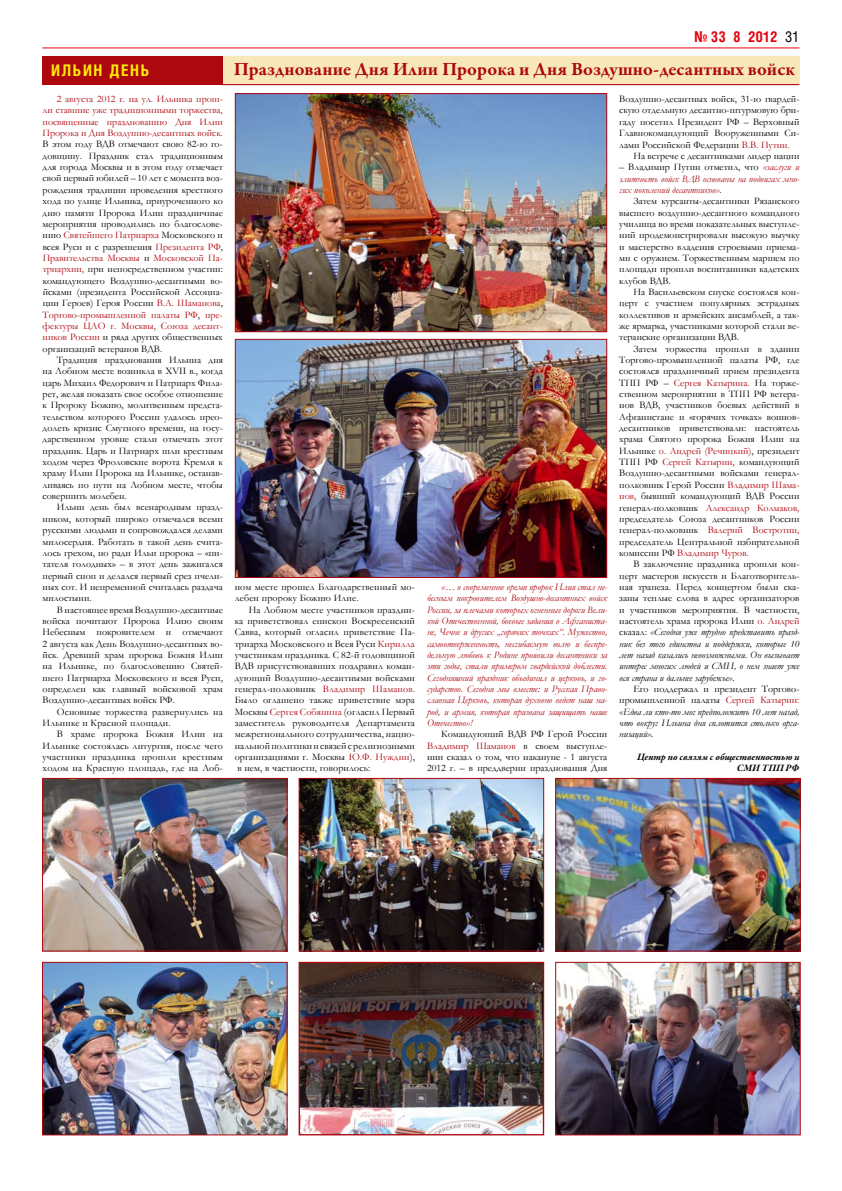
<style>
.page{position:relative;width:842px;height:1191px;background:#fff}
.page>*{position:absolute;margin:0;border:0;box-sizing:border-box;transform-origin:0 0}
.t1{font:700 19px "Garamond Premr Pro";letter-spacing:.01em;color:#ad070f}
.t2{font:700 16px "Helios Cond";letter-spacing:.1em;color:#ffed00}
.t3{font:700 15px "Helios Cond";color:#e6000c}
.t4{font:10px/11.3px "Garamond";color:#000;text-align:justify}
.t5{font:italic 10px/11.3px "Garamond";color:#ad070f;text-align:justify}
.t6{font:italic 10px/11.3px "Garamond";color:#000;text-align:justify}
.t7{font:10px/11.3px "Garamond";letter-spacing:-.005em;color:#ad070f;text-align:justify}
.t8{font:italic 700 10px/11.3px "Garamond Premr Pro";letter-spacing:-.005em;color:#000;text-align:right}
.s1{color:#ad070f}
.s2{font-weight:400;color:#000}
.s3{font-style:normal;color:#000}
.s4{font-style:italic}
.s5{font-style:normal}
.s6{font-style:normal;color:#ad070f}
</style>
<div class="page">
<hr style="left:42px;top:47px;width:757px;height:1px;background:#e6000c">
<div style="left:47px;top:57px;width:752px;height:28px;background:#f8e7b8"></div>
<div style="left:43px;top:57px;width:180px;height:28px;background:#ad070f"></div>
<img style="left:301px;top:780px;width:241px;height:169px">
<div style="left:299px;top:778px;width:245px;height:173px;border:1px solid #ad070f"></div>
<img style="left:44px;top:780px;width:242px;height:169px">
<div style="left:42px;top:778px;width:246px;height:173px;border:1px solid #ad070f"></div>
<img style="left:557px;top:780px;width:242px;height:169px">
<div style="left:555px;top:778px;width:246px;height:173px;border:1px solid #ad070f"></div>
<img style="left:44px;top:963px;width:242px;height:170px">
<div style="left:42px;top:961px;width:246px;height:174px;border:1px solid #ad070f"></div>
<img style="left:301px;top:963px;width:241px;height:170px">
<div style="left:299px;top:961px;width:245px;height:174px;border:1px solid #ad070f"></div>
<img style="left:237px;top:341px;width:368px;height:235px">
<div style="left:235px;top:339px;width:372px;height:239px;border:1px solid #ad070f"></div>
<img style="left:237px;top:95px;width:368px;height:235px">
<div style="left:235px;top:93px;width:372px;height:239px;border:1px solid #ad070f"></div>
<img style="left:557px;top:963px;width:242px;height:170px">
<div style="left:555px;top:961px;width:246px;height:174px;border:1px solid #ad070f"></div>
<hr style="left:221px;top:84px;width:578px;height:1px;background:#ad070f">
<h2 class="t2" style="left:51px;top:61px;width:99px">ИЛЬИН ДЕНЬ</h2>
<p class="t7" style="left:43px;top:93px;width:182px;text-indent:14px">2 августа 2012 г. на ул. Ильинка прош&shy;ли ставшие уже традиционными торжества, посвященные празднованию Дня Илии Пророка и Дня Воздушно-десантных войск.</p>
<p class="t4" style="left:43px;top:138px;width:182px">В этом году ВДВ отмечают свою 82-ю го&shy;довщину. Праздник стал традиционным для города Москвы и в этом году отмечает свой первый юбилей – 10 лет с момента воз&shy;рождения традиции проведения крестного хода по улице Ильинка, приуроченного ко дню памяти Пророка Илии праздничные мероприятия проводились по благослове&shy;нию <span class="s1">Святейшего Патриарха</span> Московского и всея Руси и с разрешения <span class="s1">Президента РФ</span>, <span class="s1">Правительства Москвы</span> и <span class="s1">Московской Па&shy;триархии,</span> при непосредственном участии: командующего Воздушно-десантными во&shy;йсками (президента Российской Ассоциа&shy;ции Героев) Героя России <span class="s1">В.А. Шаманова</span>, <span class="s1">Торгово-промышленной палаты РФ</span>, <span class="s1">пре&shy;фектуры ЦАО г. Москвы, Союза десант&shy;ников России</span> и ряда других общественных организаций ветеранов ВДВ.</p>
<p class="t4" style="left:43px;top:354px;width:182px;text-indent:14px">Традиция празднования Ильина дня на Лобном месте возникла в XVII в., когда царь Михаил Федорович и Патриарх Фила&shy;рет, желая показать свое особое отношение к Пророку Божию, молитвенным предста&shy;тельством которого России удалось прео&shy;долеть кризис Смутного времени, на госу&shy;дарственном уровне стали отмечать этот праздник. Царь и Патриарх шли крестным ходом через Фроловские ворота Кремля к храму Илии Пророка на Ильинке, останав&shy;ливаясь по пути на Лобном месте, чтобы совершить молебен.</p>
<p class="t4" style="left:43px;top:501px;width:182px;text-indent:14px">Ильин день был всенародным празд&shy;ником, который широко отмечался всеми русскими людьми и сопровождался делами милосердия. Работать в такой день счита&shy;лось грехом, но ради Ильи пророка – «пи&shy;тателя голодных» – в этот день зажигался первый сноп и делался первый срез пчели&shy;ных сот. И непременной считалась раздача милостыни.</p>
<p class="t4" style="left:43px;top:603px;width:182px;text-indent:14px">В настоящее время Воздушно-десантные войска почитают Пророка Илию своим Небесным покровителем и отмечают 2 августа как День Воздушно-десантных во&shy;йск. Древний храм пророка Божия Илии на Ильинке, по благословению Святей&shy;шего Патриарха Московского и всея Руси, определен как главный войсковой храм Воздушно-десантных войск РФ.</p>
<p class="t4" style="left:43px;top:705px;width:182px;text-indent:14px">Основные торжества развернулись на<br>Ильинке и Красной площади.</p>
<p class="t4" style="left:43px;top:728px;width:182px;text-indent:14px">В храме пророка Божия Илии на Ильинке состоялась литургия, после чего участники праздника прошли крестным ходом на Красную площадь, где на Лоб-</p>
<h3 class="t3" style="left:694px;top:27px;width:107px">№ 33 8 2012 <span class="s2">31</span></h3>
<h1 class="t1" style="left:234px;top:58px;width:563px">Празднование Дня Илии Пророка и Дня Воздушно-десантных войск</h1>
<p class="t4" style="left:235px;top:581px;width:182px">ном месте прошел Благодарственный мо&shy;лебен пророку Божию Илие.</p>
<p class="t4" style="left:235px;top:603px;width:182px;text-indent:14px">На Лобном месте участников праздни&shy;ка приветствовал епископ Воскресенский Савва, который огласил приветствие Па&shy;триарха Московского и Всея Руси <span class="s1">Кирилла </span>участникам праздника. С 82-й годовщиной ВДВ присутствовавших поздравил коман&shy;дующий Воздушно-десантными войсками генерал-полковник <span class="s1">Владимир Шаманов.<br></span>Было оглашено также приветствие мэра Москвы <span class="s1">Сергея Собянина</span> (огласил Первый заместитель руководителя Департамента межрегионального сотрудничества, нацио&shy;нальной политики и связей с религиозными организациями г. Москвы <span class="s1">Ю.Ф. Нуждин</span>), в нем, в частности, говорилось:</p>
<p class="t5" style="left:427px;top:581px;width:182px;text-indent:14px">«… в современное время пророк Илия стал не&shy;бесным покровителем Воздушно-десантных войск России, за плечами которых огненные дороги Вели&shy;кой Отечественной, боевые задания в Афганиста&shy;не, Чечне и других „горячих точках“. Мужество, самоотверженность, несгибаемую волю и беспре&shy;дельную любовь к Родине проявили десантники за эти годы, стали примером гвардейской доблести.<br>Сегодняшний праздник объединил и церковь, и го&shy;сударство. Сегодня мы вместе: и Русская Право&shy;славная Церковь, которая духовно ведет наш на&shy;род, и армия, которая призвана защищать наше Отечество»!</p>
<p class="t4" style="left:427px;top:728px;width:182px;text-indent:14px">Командующий ВДВ РФ Герой России <span class="s1">Владимир Шаманов</span> в своем выступле&shy;нии сказал о том, что накануне - 1 августа 2012 г. – в преддверии празднования Дня</p>
<p class="t4" style="left:619px;top:93px;width:182px">Воздушно-десантных войск, 31-ю гвардей-</p>
<p class="t4" style="left:619px;top:104px;width:182px">скую отдельную десантно-штурмовую бри-</p>
<p class="t4" style="left:619px;top:116px;width:182px">гаду посетил Президент РФ – Верховный</p>
<p class="t4" style="left:619px;top:127px;width:182px">Главнокомандующий Вооруженными Си-</p>
<p class="t4" style="left:619px;top:138px;width:172px">лами Российской Федерации <span class="s1">В.В. Путин.</span></p>
<p class="t4" style="left:633px;top:150px;width:168px">На встрече с десантниками лидер нации</p>
<p class="t5" style="left:619px;top:161px;width:182px"><span class="s3">– Владимир Путин отметил, что</span> «заслуги и элитность войск ВДВ основаны на подвигах мно&shy;гих поколений десантников»<span class="s3">.</span></p>
<p class="t4" style="left:619px;top:195px;width:182px;text-indent:14px">Затем курсанты-десантники Рязанского высшего воздушно-десантного командного училища во время показательных выступле&shy;ний продемонстрировали высокую выучку и мастерство владения строевыми приема&shy;ми с оружием. Торжественным маршем по площади прошли воспитанники кадетских клубов ВДВ.</p>
<p class="t4" style="left:619px;top:286px;width:182px;text-indent:14px">На Васильевском спуске состоялся кон&shy;церт с участием популярных эстрадных коллективов и армейских ансамблей, а так&shy;же ярмарка, участниками которой стали ве&shy;теранские организации ВДВ.</p>
<p class="t4" style="left:619px;top:343px;width:182px;text-indent:14px">Затем торжества прошли в здании Торгово-промышленной палаты РФ, где состоялся праздничный прием президента ТПП РФ – <span class="s1">Сергея Катырина.</span> На торже&shy;ственном мероприятии в ТПП РФ ветера&shy;нов ВДВ, участников боевых действий в Афганистане и «горячих точках» воинов&shy;десантников приветствовали: настоятель храма Святого пророка Божия Илии на Ильинке <span class="s1">о. Андрей (Речицкий)</span>, президент ТПП РФ <span class="s1">Сергей Катырин,</span> командующий Воздушно-десантными войсками генерал&shy;полковник Герой России <span class="s1">Владимир Шама&shy;нов,</span> бывший командующий ВДВ России генерал-полковник <span class="s1">Александр Колмаков, </span>председатель Союза десантников России генерал-полковник <span class="s1">Валерий Востротин, </span>председатель Центральной избирательной комиссии РФ <span class="s1">Владимир Чуров.</span></p>
<p class="t4" style="left:619px;top:558px;width:182px;text-indent:14px">В заключение праздника прошли кон&shy;церт мастеров искусств и Благотворитель&shy;ная трапеза. Перед концертом были ска&shy;заны теплые слова в адрес организаторов и участников мероприятия. В частности, настоятель храма пророка Илии <span class="s1">о. Андрей </span>сказал: <span class="s4">«Сегодня уже трудно представить празд&shy;ник без того единства и поддержки, которые 10 лет назад казались невозможными. Он вызывает интерес многих людей и СМИ, о нем знает уже вся страна и дальнее зарубежье».</span></p>
<p class="t6" style="left:619px;top:683px;width:182px;text-indent:14px"><span class="s5">Его поддержал и президент Торгово&shy;промышленной палаты</span> <span class="s6">Сергей Катырин: </span>«Едва ли кто-то мог предположить 10 лет назад, что вокруг Ильина дня сплотится столько орга&shy;низаций».</p>
<p class="t8" style="left:637px;top:752px;width:164px">Центр по связям с общественностью и<br>СМИ ТПП РФ</p>
</div>
